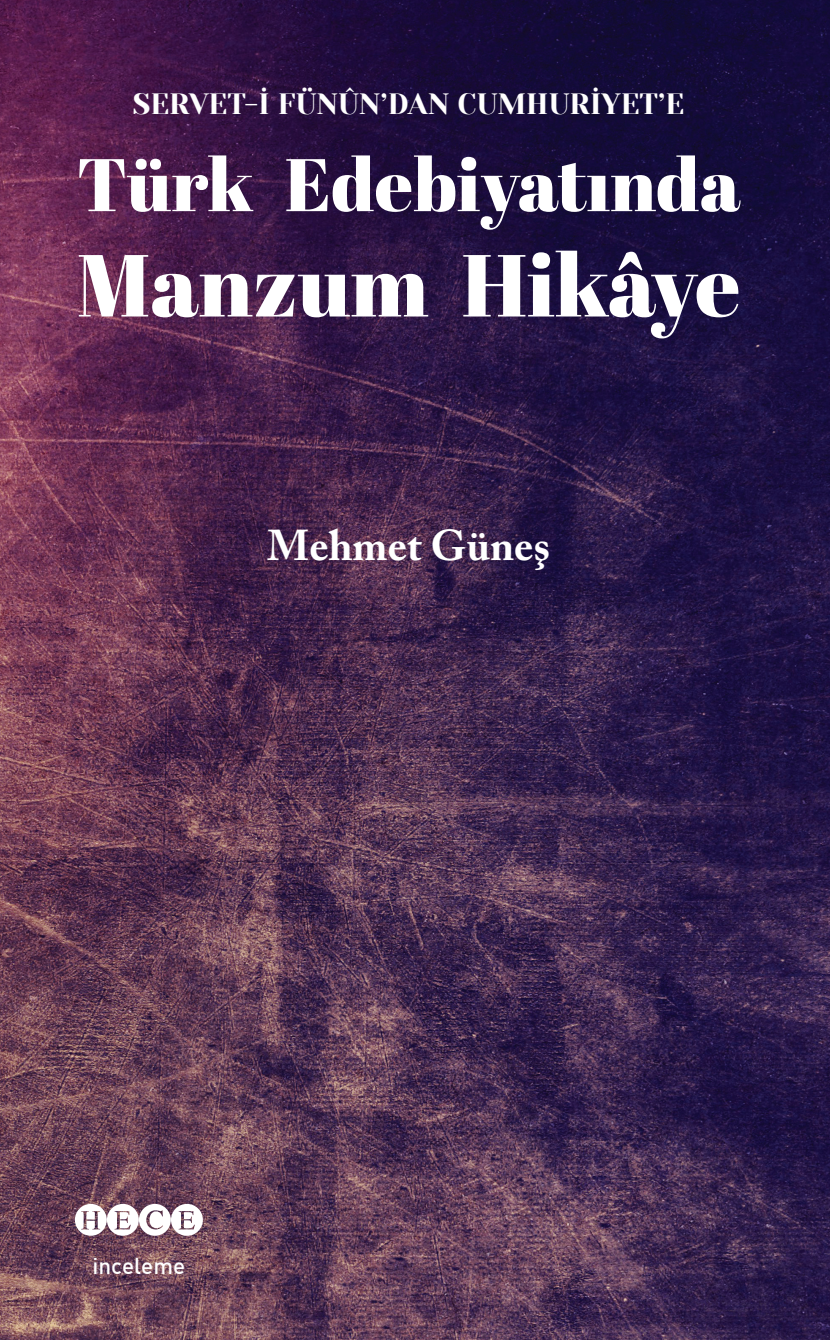
<style>
.page{position:relative;width:830px;height:1340px;background:#fff}
.page>*{position:absolute;margin:0;border:0;box-sizing:border-box;transform-origin:0 0}
.t1{font:87.75px "Abril Fatface";color:#fff}
.t2{font:74.25px "Abril Fatface";color:#fff}
.t3{font:700 42.75px "Adobe Caslon Pro";color:#fff}
.t4{font:29.25px "Yeseva One";color:#fff}
.t5{font:22.5px "DIN Medium";color:#fff}
</style>
<div class="page">
<img style="left:0;top:0;width:829px;height:1339px">
<svg style="left:75px;top:1203px;width:128px;height:32px"></svg>
<svg style="left:821px;top:1338px;width:9px;height:2px"></svg>
<p class="t4" style="left:133px;top:86px;width:552px">SERVET-I FÜNÛN’DAN CUMHURIYET’E</p>
<h2 class="t2" style="left:77px;top:133px;width:665px">Türk Edebiyatında</h2>
<h1 class="t1" style="left:77px;top:224px;width:665px">Manzum Hikâye</h1>
<h3 class="t3" style="left:267px;top:520px;width:284px">Mehmet Güneş</h3>
<p class="t5" style="left:92px;top:1251px;width:94px">inceleme</p>
</div>
